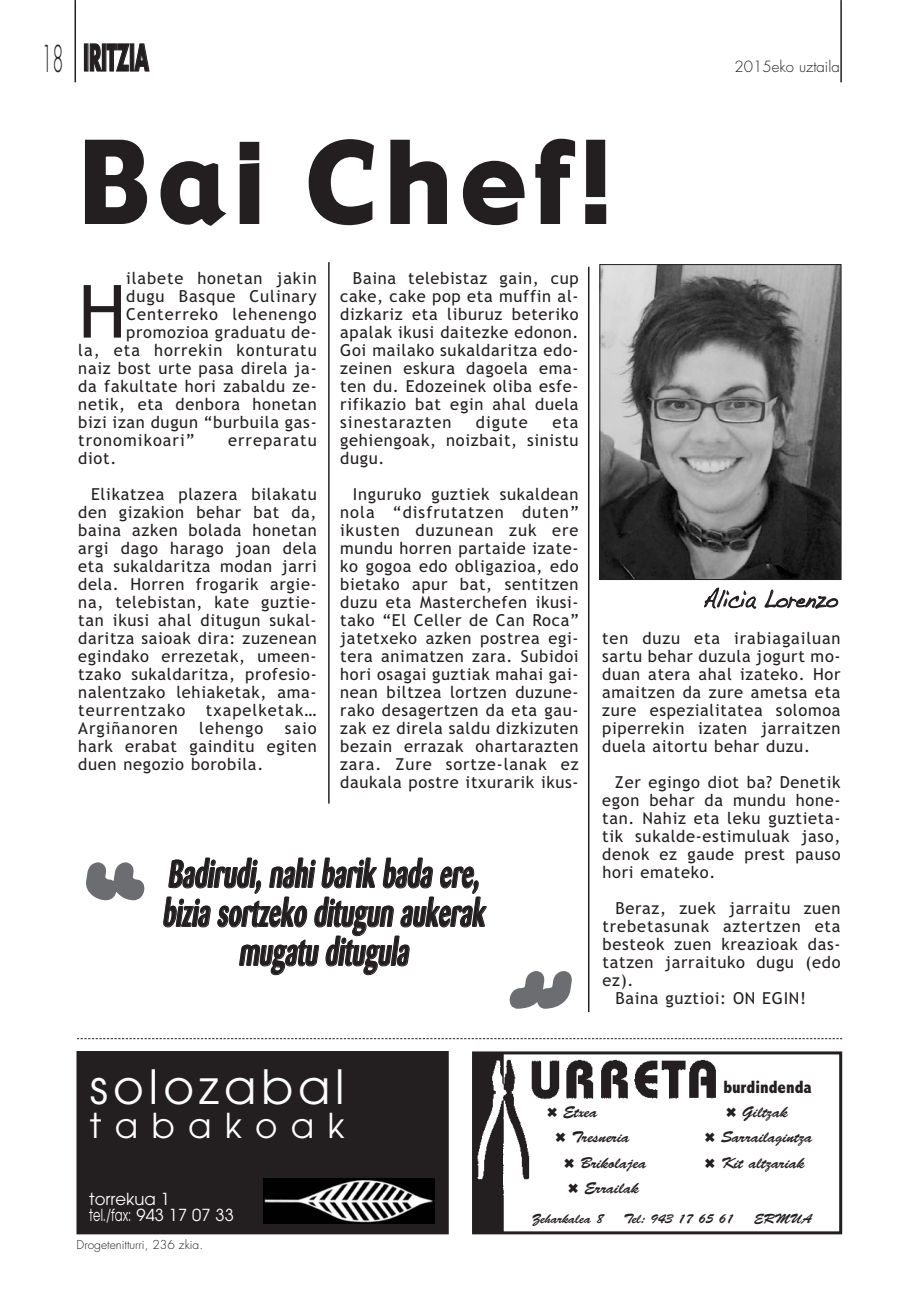
<style>
.page{position:relative;width:919px;height:1289px;background:#fff}
.page>*{position:absolute;margin:0;border:0;box-sizing:border-box;transform-origin:0 0}
.t1{font:italic 150px "Axaxax";color:#6c6d70;scale:.7 1}
.t2{font:108px "Gadget";letter-spacing:.09em;color:#231f20}
.t3{font:73.35px "Trebuchet MS";color:#231f20}
.t4{font:46.95px "Avant Garde";letter-spacing:.11em;color:#fff}
.t5{font:36px/39px "Barme F";color:#231f20;text-align:center;scale:.65 1}
.t6{font:700 36px "Futura";letter-spacing:-.005em;color:#231f20;scale:.5 1}
.t7{font:300 36px "Futura";color:#231f20;scale:.5 1}
.t8{font:34.05px "Avant Garde";letter-spacing:.39em;color:#fff}
.t9{font:24px "Handwriting";color:#231f20;scale:.8 1}
.t10{font:800 condensed 18px "Abadi";color:#231f20}
.t11{font:16.5px/18px "Trebuchet MS";letter-spacing:.04em;color:#231f20;text-align:justify}
.t12{font:16.5px "Trebuchet MS";letter-spacing:.065em;color:#231f20}
.t13{font:16.5px/16.5px "Avant Garde";color:#fff}
.t14{font:16.5px "Trebuchet MS";letter-spacing:.06em;color:#231f20}
.t15{font:15.75px/25.5px "Brush Script";color:#231f20;text-align:center}
.t16{font:300 15px "Futura";color:#231f20}
.t17{font:13.5px "Brush Script";color:#231f20}
.t18{font:300 12px "Futura";color:#231f20}
</style>
<div class="page">
<hr style="left:74px;top:1px;width:2px;height:81px;background:#231f20">
<hr style="left:840px;top:1px;width:1px;height:81px;background:#231f20">
<svg style="left:77px;top:1038px;width:765px;height:1px"></svg>
<hr style="left:588px;top:267px;width:1px;height:745px;background:#231f20">
<hr style="left:328px;top:262px;width:1px;height:541px;background:#231f20">
<img style="left:601px;top:266px;width:238px;height:311px">
<div style="left:599px;top:264px;width:242px;height:315px;border:1px solid #231f20"></div>
<div style="left:78px;top:1052px;width:369px;height:180px;background:#231f20"></div>
<div style="left:76px;top:1050px;width:372px;height:184px;border:2px solid #231f20"></div>
<img style="left:263px;top:1178px;width:171px;height:45px">
<img style="left:476px;top:1055px;width:54px;height:175px">
<div style="left:472px;top:1051px;width:370px;height:183px;border:3px solid #231f20"></div>
<div style="left:508px;top:1213px;width:327px;height:16px;background:#fff"></div>
<img style="left:518px;top:1057px;width:198px;height:44px">
<h3 class="t7" style="left:41px;top:42px;width:46px">18</h3>
<h3 class="t6" style="left:83px;top:41px;width:133px">IRITZIA</h3>
<p class="t16" style="left:734px;top:59px;width:107px">2015eko uztaila</p>
<h2 class="t2" style="left:80px;top:141px;width:534px">Bai Chef!</h2>
<p class="t11" style="left:126px;top:270px;width:192px">ilabete honetan jakin</p>
<p class="t11" style="left:126px;top:288px;width:192px">dugu Basque Culinary</p>
<p class="t12" style="left:126px;top:307px;width:192px">Centerreko lehenengo</p>
<p class="t11" style="left:126px;top:324px;width:192px">promozioa graduatu de-</p>
<p class="t14" style="left:78px;top:343px;width:240px">la, eta horrekin konturatu</p>
<p class="t11" style="left:78px;top:360px;width:240px">naiz bost urte pasa direla ja-</p>
<p class="t11" style="left:78px;top:378px;width:240px">da fakultate hori zabaldu ze-</p>
<p class="t11" style="left:78px;top:396px;width:240px">netik, eta denbora honetan</p>
<p class="t11" style="left:78px;top:414px;width:240px">bizi izan dugun “burbuila gas-</p>
<p class="t12" style="left:78px;top:433px;width:118px">tronomikoari”</p>
<p class="t12" style="left:228px;top:433px;width:90px">erreparatu</p>
<p class="t11" style="left:91px;top:441px;width:227px;line-height:36px;text-indent:-13px">diot.<br>Elikatzea plazera bilakatu</p>
<p class="t11" style="left:78px;top:504px;width:240px">den gizakion behar bat da, baina azken bolada honetan argi dago harago joan dela eta sukaldaritza modan jarri dela. Horren frogarik argie&shy;na, telebistan, kate guztie&shy;tan ikusi ahal ditugun sukal&shy;daritza saioak dira: zuzenean egindako errezetak, umeen&shy;tzako sukaldaritza, profesio&shy;nalentzako lehiaketak, ama&shy;teurrentzako txapelketak… Argiñanoren</p>
<h3 class="t3" style="left:78px;top:283px;width:50px">H</h3>
<p class="t12" style="left:199px;top:721px;width:66px">lehengo</p>
<p class="t11" style="left:78px;top:720px;width:240px;text-indent:206px">saio hark erabat gainditu egiten duen negozio borobila.</p>
<p class="t11" style="left:340px;top:270px;width:240px;text-indent:13px">Baina telebistaz gain, cup cake, cake pop eta muffin al&shy;dizkariz eta liburuz beteriko apalak ikusi daitezke edonon.<br>Goi mailako sukaldaritza edo&shy;zeinen eskura dagoela ema&shy;ten du. Edozeinek oliba esfe&shy;rifikazio bat egin ahal duela sinestarazten</p>
<p class="t11" style="left:476px;top:414px;width:53px">digute</p>
<p class="t11" style="left:340px;top:414px;width:240px;text-indent:212px">eta gehiengoak, noizbait, sinistu dugu.</p>
<p class="t11" style="left:340px;top:486px;width:240px;text-indent:13px">Inguruko guztiek sukaldean nola “disfrutatzen duten” ikusten duzunean zuk ere mundu horren partaide izate&shy;ko gogoa edo obligazioa, edo bietako apur bat, sentitzen duzu eta Masterchefen ikusi&shy;tako “El Celler de Can Roca” jatetxeko azken postrea egi&shy;tera animatzen zara. Subidoi hori osagai guztiak mahai gai&shy;nean biltzea lortzen duzune&shy;rako desagertzen da eta gau&shy;zak ez direla saldu dizkizuten bezain errazak ohartarazten zara. Zure sortze-lanak ez daukala postre itxurarik ikus-</p>
<h1 class="t1" style="left:75px;top:818px;width:113px">“</h1>
<h3 class="t5" style="left:162px;top:856px;width:497px">Badirudi, nahi barik bada ere, bizia sortzeko ditugun aukerak mugatu ditugula</h3>
<h1 class="t1" style="left:500px;top:926px;width:114px">”</h1>
<h3 class="t9" style="left:703px;top:591px;width:170px">Alicia Lorenzo</h3>
<p class="t11" style="left:602px;top:630px;width:240px">ten duzu eta irabiagailuan sartu behar duzula jogurt mo&shy;duan atera ahal izateko. Hor amaitzen da zure ametsa eta zure espezialitatea solomoa piperrekin izaten jarraitzen duela aitortu behar duzu.</p>
<p class="t11" style="left:602px;top:774px;width:240px;text-indent:13px">Zer egingo diot ba? Denetik egon behar da mundu hone&shy;tan. Nahiz eta leku guztieta&shy;tik sukalde-estimuluak jaso, denok ez gaude prest pauso hori emateko.</p>
<p class="t11" style="left:615px;top:900px;width:227px">Beraz, zuek jarraitu zuen</p>
<p class="t11" style="left:602px;top:918px;width:239px">trebetasunak aztertzen eta</p>
<p class="t11" style="left:602px;top:936px;width:239px">besteok zuen kreazioak das-</p>
<p class="t11" style="left:602px;top:954px;width:239px">tatzen jarraituko dugu (edo</p>
<p class="t11" style="left:602px;top:972px;width:33px">ez).</p>
<p class="t11" style="left:615px;top:990px;width:192px">Baina guztioi: ON EGIN!</p>
<h3 class="t4" style="left:90px;top:1067px;width:256px">solozabal</h3>
<h3 class="t8" style="left:90px;top:1111px;width:256px">tabakoak</h3>
<p class="t13" style="left:89px;top:1191px;width:146px">torrekua 1<br>tel./fax: 943 17 07 33</p>
<p class="t18" style="left:77px;top:1238px;width:128px">Drogetenitturri, 236 zkia.</p>
<p class="t15" style="left:547px;top:1098px;width:52px">✖ Etxea</p>
<p class="t15" style="left:555px;top:1123px;width:75px">✖ Tresneria</p>
<p class="t15" style="left:564px;top:1149px;width:84px">✖ Brikolajea</p>
<p class="t15" style="left:568px;top:1174px;width:72px">✖ Errailak</p>
<p class="t10" style="left:723px;top:1080px;width:90px">burdindenda</p>
<p class="t15" style="left:704px;top:1098px;width:109px">✖ Giltzak<br>✖ Sarrailagintza ✖ Kit altzariak</p>
<p class="t17" style="left:531px;top:1210px;width:73px">Zeharkalea 8</p>
<p class="t17" style="left:624px;top:1210px;width:111px">Tel: 943 17 65 61</p>
<p class="t17" style="left:754px;top:1210px;width:60px">ERMUA</p>
</div>
